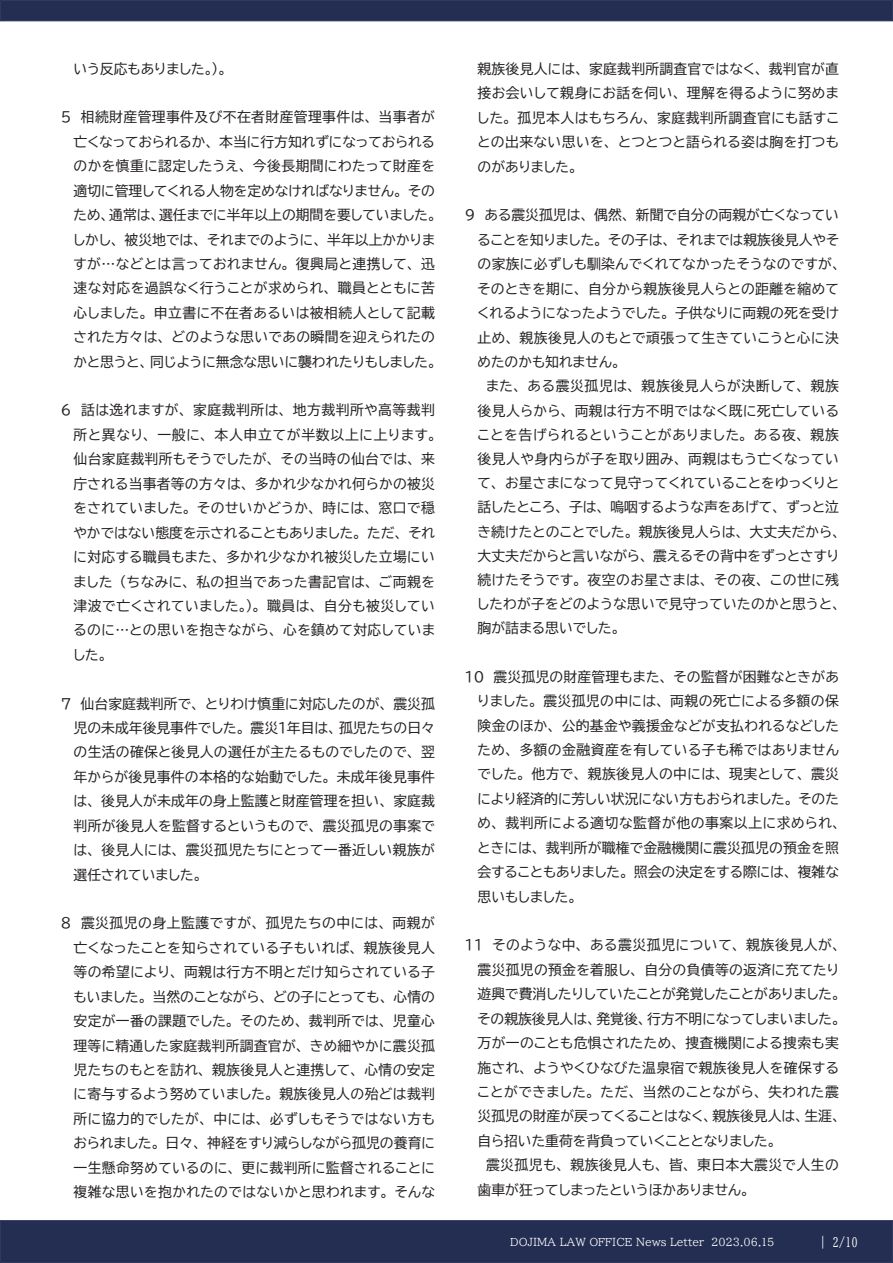
<style>
.page{position:relative;width:893px;height:1263px;background:#fff}
.page>*{position:absolute;margin:0;border:0;box-sizing:border-box;transform-origin:0 0}
.t1{font:13.8px/24.5px "BIZ UDP Gothic";letter-spacing:.02em;color:#231f20;text-align:justify}
.t2{font:13.8px/24.2px "BIZ UDP Gothic";color:#231f20}
.t3{font:12.75px "BIZ UD Mincho Medium";color:#fff}
.t4{font:10.65px "BIZ UDP Mincho Medium";color:#fff}
</style>
<div class="page">
<div style="left:0;top:1220px;width:893px;height:43px;background:#232e52;border:1px solid #232e52"></div>
<div style="left:0;top:0;width:893px;height:21px;background:#232e52;border:1px solid #232e52"></div>
<p class="t2" style="left:74px;top:57px;width:155px">いう反応もありました。）。</p>
<p class="t1" style="left:74px;top:105px;width:364px;text-indent:-13px">５　相続財産管理事件及び不在者財産管理事件は、当事者が亡くなっておられるか、本当に行方知れずになっておられるのかを慎重に認定したうえ、今後長期間にわたって財産を適切に管理してくれる人物を定めなければなりません。そのため、通常は、選任までに半年以上の期間を要していました。しかし、被災地では、それまでのように、半年以上かかりますが…などとは言っておれません。復興局と連携して、迅速な対応を過誤なく行うことが求められ、職員とともに苦心しました。申立書に不在者あるいは被相続人として記載された方々は、どのような思いであの瞬間を迎えられたのかと思うと、同じように無念な思いに襲われたりもしました。</p>
<p class="t1" style="left:74px;top:398px;width:364px;text-indent:-13px">６　話は逸れますが、家庭裁判所は、地方裁判所や高等裁判所と異なり、一般に、本人申立てが半数以上に上ります。仙台家庭裁判所もそうでしたが、その当時の仙台では、来庁される当事者等の方々は、多かれ少なかれ何らかの被災をされていました。そのせいかどうか、時には、窓口で穏やかではない態度を示されることもありました。ただ、それに対応する職員もまた、多かれ少なかれ被災した立場にいました（ちなみに、私の担当であった書記官は、ご両親を津波で亡くされていました。）。職員は、自分も被災しているのに…との思いを抱きながら、心を鎮めて対応していました。</p>
<p class="t1" style="left:74px;top:691px;width:363px;text-indent:-13px">７　仙台家庭裁判所で、とりわけ慎重に対応したのが、震災孤児の未成年後見事件でした。震災１年目は、孤児たちの日々の生活の確保と後見人の選任が主たるものでしたので、翌年からが後見事件の本格的な始動でした。未成年後見事件は、後見人が未成年の身上監護と財産管理を担い、家庭裁判所が後見人を監督するというもので、震災孤児の事案では、後見人には、震災孤児たちにとって一番近しい親族が選任されていました。</p>
<p class="t1" style="left:74px;top:911px;width:363px;text-indent:-13px">８　震災孤児の身上監護ですが、孤児たちの中には、両親が亡くなったことを知らされている子もいれば、親族後見人等の希望により、両親は行方不明とだけ知らされている子もいました。当然のことながら、どの子にとっても、心情の安定が一番の課題でした。そのため、裁判所では、児童心理等に精通した家庭裁判所調査官が、きめ細やかに震災孤児たちのもとを訪れ、親族後見人と連携して、心情の安定に寄与するよう努めていました。親族後見人の殆どは裁判所に協力的でしたが、中には、必ずしもそうではない方もおられました。日々、神経をすり減らしながら孤児の養育に一生懸命努めているのに、更に裁判所に監督されることに複雑な思いを抱かれたのではないかと思われます。そんな</p>
<p class="t1" style="left:477px;top:56px;width:363px">親族後見人には、家庭裁判所調査官ではなく、裁判官が直接お会いして親身にお話を伺い、理解を得るように努めました。孤児本人はもちろん、家庭裁判所調査官にも話すことの出来ない思いを、とつとつと語られる姿は胸を打つものがありました。</p>
<p class="t1" style="left:477px;top:203px;width:364px;text-indent:-13px">９　ある震災孤児は、偶然、新聞で自分の両親が亡くなっていることを知りました。その子は、それまでは親族後見人やその家族に必ずしも馴染んでくれてなかったそうなのですが、そのときを期に、自分から親族後見人らとの距離を縮めてくれるようになったようでした。子供なりに両親の死を受け止め、親族後見人のもとで頑張って生きていこうと心に決めたのかも知れません。</p>
<p class="t1" style="left:477px;top:374px;width:364px;text-indent:8px">また、ある震災孤児は、親族後見人らが決断して、親族後見人らから、両親は行方不明ではなく既に死亡していることを告げられるということがありました。ある夜、親族後見人や身内らが子を取り囲み、両親はもう亡くなっていて、お星さまになって見守ってくれていることをゆっくりと話したところ、子は、嗚咽するような声をあげて、ずっと泣き続けたとのことでした。親族後見人らは、大丈夫だから、大丈夫だからと言いながら、震えるその背中をずっとさすり続けたそうです。夜空のお星さまは、その夜、この世に残したわが子をどのような思いで見守っていたのかと思うと、胸が詰まる思いでした。</p>
<p class="t1" style="left:477px;top:664px;width:364px;text-indent:-13px">１０　震災孤児の財産管理もまた、その監督が困難なときがありました。震災孤児の中には、両親の死亡による多額の保険金のほか、公的基金や義援金などが支払われるなどしたため、多額の金融資産を有している子も稀ではありませんでした。他方で、親族後見人の中には、現実として、震災により経済的に芳しい状況にない方もおられました。そのため、裁判所による適切な監督が他の事案以上に求められ、ときには、裁判所が職権で金融機関に震災孤児の預金を照会することもありました。照会の決定をする際には、複雑な思いもしました。</p>
<p class="t1" style="left:477px;top:933px;width:364px;text-indent:-13px">１１　そのような中、ある震災孤児について、親族後見人が、震災孤児の預金を着服し、自分の負債等の返済に充てたり遊興で費消したりしていたことが発覚したことがありました。その親族後見人は、発覚後、行方不明になってしまいました。万が一のことも危惧されたため、捜査機関による捜索も実施され、ようやくひなびた温泉宿で親族後見人を確保することができました。ただ、当然のことながら、失われた震災孤児の財産が戻ってくることはなく、親族後見人は、生涯、自ら招いた重荷を背負っていくこととなりました。</p>
<p class="t2" style="left:477px;top:1153px;width:363px;text-indent:8px">震災孤児も、親族後見人も、皆、東日本大震災で人生の歯車が狂ってしまったというほかありません。</p>
<p class="t4" style="left:510px;top:1236px;width:266px">DOJIMA LAW OFFICE News Letter 2023.06.15</p>
<p class="t3" style="left:816px;top:1235px;width:43px">｜ 2/10</p>
</div>
